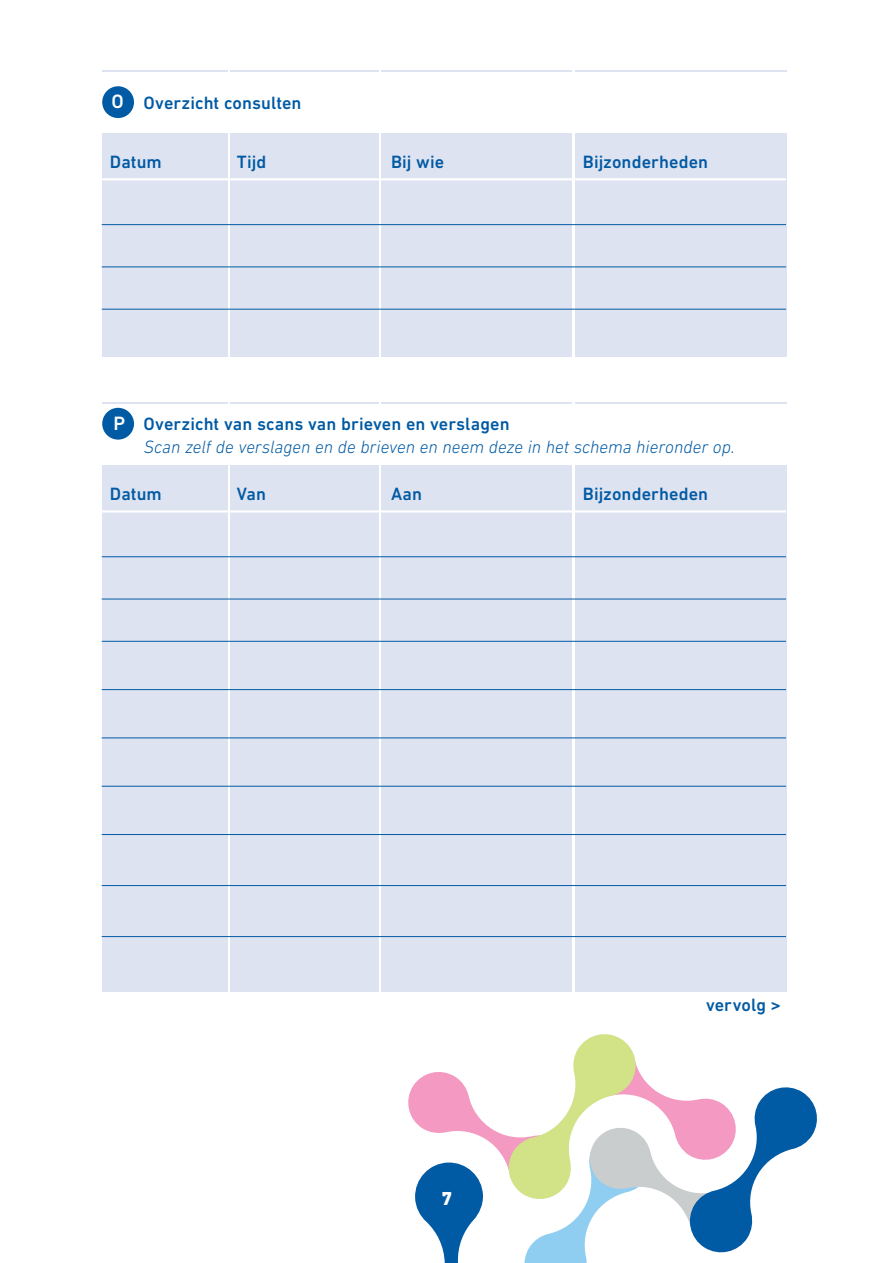
<style>
.page{position:relative;width:893px;height:1263px;background:#fff}
.page>*{position:absolute;margin:0;border:0;box-sizing:border-box;transform-origin:0 0}
.t1{font:500 19.65px "DIN Next LT Pro";color:#fff}
.t2{font:800 19.2px "DIN Next LT Pro";color:#fff}
.t3{font:500 18.15px "DIN Next LT Pro";letter-spacing:.005em;color:#015aa4}
.t4{font:italic 300 18.15px "DIN Next LT Pro";color:#015aa4}
</style>
<div class="page">
<div style="left:381px;top:70px;width:191px;height:287px;background:#dee3f1"></div>
<div style="left:102px;top:70px;width:125px;height:287px;background:#dee3f1"></div>
<div style="left:230px;top:70px;width:149px;height:287px;background:#dee3f1"></div>
<div style="left:575px;top:70px;width:212px;height:287px;background:#dee3f1"></div>
<div style="left:95px;top:72px;width:693px;height:60px;background:#fff"></div>
<div style="left:102px;top:86px;width:32px;height:32px;background:#015aa4;border-radius:50%"></div>
<hr style="left:102px;top:178px;width:684px;height:2px;background:#fff">
<hr style="left:102px;top:224px;width:684px;height:1px;background:#015aa4">
<hr style="left:102px;top:267px;width:684px;height:1px;background:#015aa4">
<hr style="left:102px;top:309px;width:684px;height:1px;background:#015aa4">
<div style="left:381px;top:402px;width:191px;height:590px;background:#dee3f1"></div>
<div style="left:102px;top:402px;width:125px;height:590px;background:#dee3f1"></div>
<div style="left:230px;top:402px;width:149px;height:590px;background:#dee3f1"></div>
<div style="left:575px;top:402px;width:212px;height:590px;background:#dee3f1"></div>
<div style="left:95px;top:404px;width:693px;height:60px;background:#fff"></div>
<div style="left:102px;top:408px;width:32px;height:32px;background:#015aa4;border-radius:50%"></div>
<hr style="left:102px;top:510px;width:684px;height:2px;background:#fff">
<hr style="left:102px;top:556px;width:684px;height:1px;background:#015aa4">
<hr style="left:102px;top:599px;width:684px;height:1px;background:#015aa4">
<hr style="left:102px;top:641px;width:684px;height:1px;background:#015aa4">
<hr style="left:102px;top:689px;width:684px;height:1px;background:#015aa4">
<hr style="left:102px;top:738px;width:684px;height:1px;background:#015aa4">
<hr style="left:102px;top:786px;width:684px;height:1px;background:#015aa4">
<hr style="left:102px;top:834px;width:684px;height:1px;background:#015aa4">
<hr style="left:102px;top:885px;width:684px;height:1px;background:#015aa4">
<hr style="left:102px;top:936px;width:684px;height:1px;background:#015aa4">
<svg style="left:408px;top:1034px;width:409px;height:229px"></svg>
<p class="t1" style="left:112px;top:90px;width:14px">O</p>
<p class="t3" style="left:144px;top:92px;width:160px">Overzicht consulten</p>
<p class="t3" style="left:110px;top:151px;width:53px">Datum</p>
<p class="t3" style="left:237px;top:151px;width:31px">Tijd</p>
<p class="t3" style="left:391px;top:151px;width:55px">Bij wie</p>
<p class="t3" style="left:583px;top:151px;width:127px">Bijzonderheden</p>
<p class="t1" style="left:113px;top:412px;width:13px">P</p>
<p class="t3" style="left:144px;top:414px;width:368px">Overzicht van scans van brieven en verslagen</p>
<p class="t4" style="left:144px;top:436px;width:592px">Scan zelf de verslagen en de brieven en neem deze in het schema hieronder op.</p>
<p class="t3" style="left:110px;top:483px;width:53px">Datum</p>
<p class="t3" style="left:237px;top:483px;width:31px">Van</p>
<p class="t3" style="left:391px;top:483px;width:32px">Aan</p>
<p class="t3" style="left:583px;top:483px;width:127px">Bijzonderheden</p>
<p class="t2" style="left:441px;top:1187px;width:12px">7</p>
<p class="t3" style="left:706px;top:994px;width:76px">vervolg &gt;</p>
</div>
